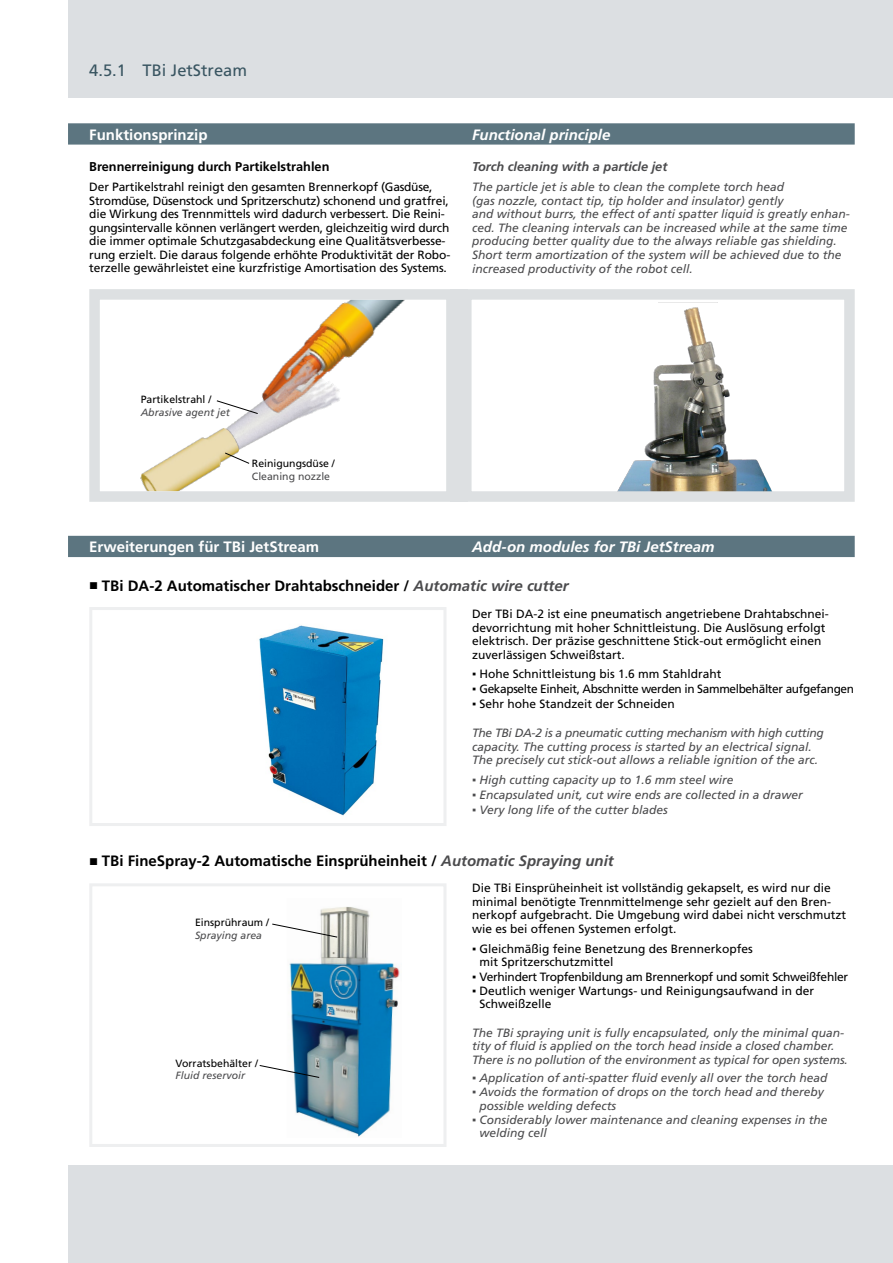
<style>
.page{position:relative;width:893px;height:1263px;background:#fff}
.page>*{position:absolute;margin:0;border:0;box-sizing:border-box;transform-origin:0 0}
.t1{font:16.5px "Frutiger LT Std";color:#395561}
.t2{font:700 15px "Frutiger LT Std";color:#000}
.t3{font:italic 700 15px "Frutiger LT Std";color:#fff}
.t4{font:700 15px "Frutiger LT Std";color:#fff}
.t5{font:700 12.75px "Frutiger LT Std";color:#000}
.t6{font:italic 700 12.75px "Frutiger LT Std";color:#4b4b4d}
.t7{font:italic 12px/13.6px "Frutiger LT Std";color:#4b4b4d}
.t8{font:12px/13.5px "Frutiger LT Std";color:#000}
.t9{font:12px "Frutiger LT Std";letter-spacing:-.03em;color:#000}
.t10{font:12px "Frutiger LT Std";letter-spacing:-.025em;color:#000}
.t11{font:10.5px "Frutiger LT Std";color:#000}
.t12{font:italic 10.5px "Frutiger LT Std";color:#4b4b4d}
.t13{font:10.5px "Frutiger LT Std";color:#4b4b4d}
.s1{font-family:"Times New Roman";font-weight:400}
.s2{font-style:italic;color:#4b4b4d}
.s3{font-family:"Arial"}
.s4{font-family:"Arial";font-style:normal}
</style>
<div class="page">
<div style="left:68px;top:1165px;width:825px;height:98px;background:#dcdfe2"></div>
<div style="left:68px;top:0;width:825px;height:98px;background:#dcdfe2"></div>
<svg style="left:68px;top:123px;width:787px;height:22px;background:#617984"></svg>
<div style="left:68px;top:536px;width:787px;height:21px;background:#5c7580"></div>
<div style="left:89px;top:883px;width:357px;height:264px;background:#fff;border:3px solid #eeeff0"></div>
<div style="left:89px;top:607px;width:357px;height:219px;background:#fff;border:3px solid #eeeff0"></div>
<img style="left:259px;top:625px;width:125px;height:191px">
<img style="left:289px;top:907px;width:111px;height:230px">
<svg style="left:272px;top:923px;width:66px;height:15px"></svg>
<svg style="left:259px;top:1065px;width:61px;height:13px"></svg>
<img style="left:319px;top:300px;width:86px;height:44px">
<img style="left:244px;top:326px;width:120px;height:121px">
<img style="left:140px;top:415px;width:104px;height:76px">
<svg style="left:216px;top:400px;width:42px;height:14px"></svg>
<svg style="left:225px;top:452px;width:25px;height:12px"></svg>
<img style="left:617px;top:302px;width:155px;height:189px">
<div style="left:89px;top:289px;width:368px;height:213px;border:10px solid #dde0e2"></div>
<div style="left:461px;top:289px;width:394px;height:213px;border:10px solid #dde0e2"></div>
<div style="left:451px;top:289px;width:17px;height:213px;background:#dde0e2"></div>
<h1 class="t1" style="left:89px;top:61px;width:159px">4.5.1 TBi JetStream</h1>
<p class="t4" style="left:89px;top:126px;width:120px">Funktionsprinzip</p>
<p class="t3" style="left:472px;top:126px;width:140px">Functional principle</p>
<p class="t5" style="left:89px;top:159px;width:242px">Brennerreinigung durch Partikelstrahlen</p>
<p class="t8" style="left:89px;top:180px;width:363px">Der Partikelstrahl reinigt den gesamten Brennerkopf (Gasdüse, Stromdüse, Düsenstock und Spritzerschutz) schonend und gratfrei, die Wirkung des Trennmittels wird dadurch verbessert. Die Reini&shy;gungsintervalle können verlängert werden, gleichzeitig wird durch die immer optimale Schutzgasabdeckung eine Qualitätsverbesse&shy;rung erzielt. Die daraus folgende erhöhte Produktivität der Robo&shy;terzelle gewährleistet eine kurzfristige Amortisation des Systems.</p>
<p class="t6" style="left:472px;top:159px;width:197px">Torch cleaning with a particle jet</p>
<p class="t7" style="left:472px;top:180px;width:379px">The particle jet is able to clean the complete torch head<br>(gas nozzle, contact tip, tip holder and insulator) gently<br>and without burrs, the effect of anti spatter liquid is greatly enhan&shy;ced. The cleaning intervals can be increased while at the same time producing better quality due to the always reliable gas shielding.<br>Short term amortization of the system will be achieved due to the increased productivity of the robot cell.</p>
<p class="t11" style="left:141px;top:393px;width:72px">Partikelstrahl /</p>
<p class="t12" style="left:141px;top:406px;width:91px">Abrasive agent jet</p>
<p class="t11" style="left:252px;top:457px;width:84px">Reinigungsdüse /</p>
<p class="t13" style="left:252px;top:470px;width:80px">Cleaning nozzle</p>
<p class="t4" style="left:89px;top:538px;width:231px">Erweiterungen für TBi JetStream</p>
<p class="t3" style="left:472px;top:538px;width:244px">Add-on modules for TBi JetStream</p>
<p class="t2" style="left:89px;top:577px;width:481px"><span class="s1">■</span> TBi DA-2 Automatischer Drahtabschneider / <span class="s2">Automatic wire cutter</span></p>
<p class="t8" style="left:472px;top:607px;width:358px">Der TBi DA-2 ist eine pneumatisch angetriebene Drahtabschnei&shy;devorrichtung mit hoher Schnittleistung. Die Auslösung erfolgt elektrisch. Der präzise geschnittene Stick-out ermöglicht einen zuverlässigen Schweißstart.</p>
<p class="t8" style="left:472px;top:668px;width:251px"><span class="s3">▪</span> Hohe Schnittleistung bis 1.6 mm Stahldraht</p>
<p class="t9" style="left:472px;top:682px;width:384px"><span class="s3">▪</span> Gekapselte Einheit, Abschnitte werden in Sammelbehälter aufgefangen</p>
<p class="t8" style="left:472px;top:697px;width:204px"><span class="s3">▪</span> Sehr hohe Standzeit der Schneiden</p>
<p class="t7" style="left:472px;top:726px;width:353px">The TBi DA-2 is a pneumatic cutting mechanism with high cutting capacity. The cutting process is started by an electrical signal.<br>The precisely cut stick-out allows a reliable ignition of the arc.</p>
<p class="t7" style="left:472px;top:773px;width:263px"><span class="s4">▪</span> High cutting capacity up to 1.6 mm steel wire</p>
<p class="t7" style="left:472px;top:788px;width:332px"><span class="s4">▪</span> Encapsulated unit, cut wire ends are collected in a drawer</p>
<p class="t7" style="left:472px;top:803px;width:197px"><span class="s4">▪</span> Very long life of the cutter blades</p>
<p class="t2" style="left:89px;top:852px;width:526px"><span class="s1">■</span> TBi FineSpray-2 Automatische Einsprüheinheit / <span class="s2">Automatic Spraying unit</span></p>
<p class="t11" style="left:195px;top:916px;width:76px">Einsprühraum /</p>
<p class="t12" style="left:195px;top:929px;width:69px">Spraying area</p>
<p class="t11" style="left:176px;top:1057px;width:84px">Vorratsbehälter /</p>
<p class="t12" style="left:176px;top:1069px;width:71px">Fluid reservoir</p>
<p class="t8" style="left:472px;top:881px;width:376px">Die TBi Einsprüheinheit ist vollständig gekapselt, es wird nur die minimal benötigte Trennmittelmenge sehr gezielt auf den Bren&shy;nerkopf aufgebracht. Die Umgebung wird dabei nicht verschmutzt wie es bei offenen Systemen erfolgt.</p>
<p class="t8" style="left:479px;top:942px;width:275px;text-indent:-8px"><span class="s3">▪</span> Gleichmäßig feine Benetzung des Brennerkopfes mit Spritzerschutzmittel</p>
<p class="t10" style="left:472px;top:969px;width:378px"><span class="s3">▪</span> Verhindert Tropfenbildung am Brennerkopf und somit Schweißfehler</p>
<p class="t8" style="left:479px;top:984px;width:336px;text-indent:-8px"><span class="s3">▪</span> Deutlich weniger Wartungs- und Reinigungsaufwand in der<br>Schweißzelle</p>
<p class="t7" style="left:472px;top:1026px;width:377px">The TBi spraying unit is fully encapsulated, only the minimal quan&shy;tity of fluid is applied on the torch head inside a closed chamber.<br>There is no pollution of the environment as typical for open systems.</p>
<p class="t7" style="left:472px;top:1071px;width:357px"><span class="s4">▪</span> Application of anti-spatter fluid evenly all over the torch head</p>
<p class="t7" style="left:479px;top:1085px;width:346px;text-indent:-8px"><span class="s4">▪</span> Avoids the formation of drops on the torch head and thereby possible welding defects</p>
<p class="t7" style="left:479px;top:1113px;width:350px;text-indent:-8px"><span class="s4">▪</span> Considerably lower maintenance and cleaning expenses in the welding cell</p>
</div>
